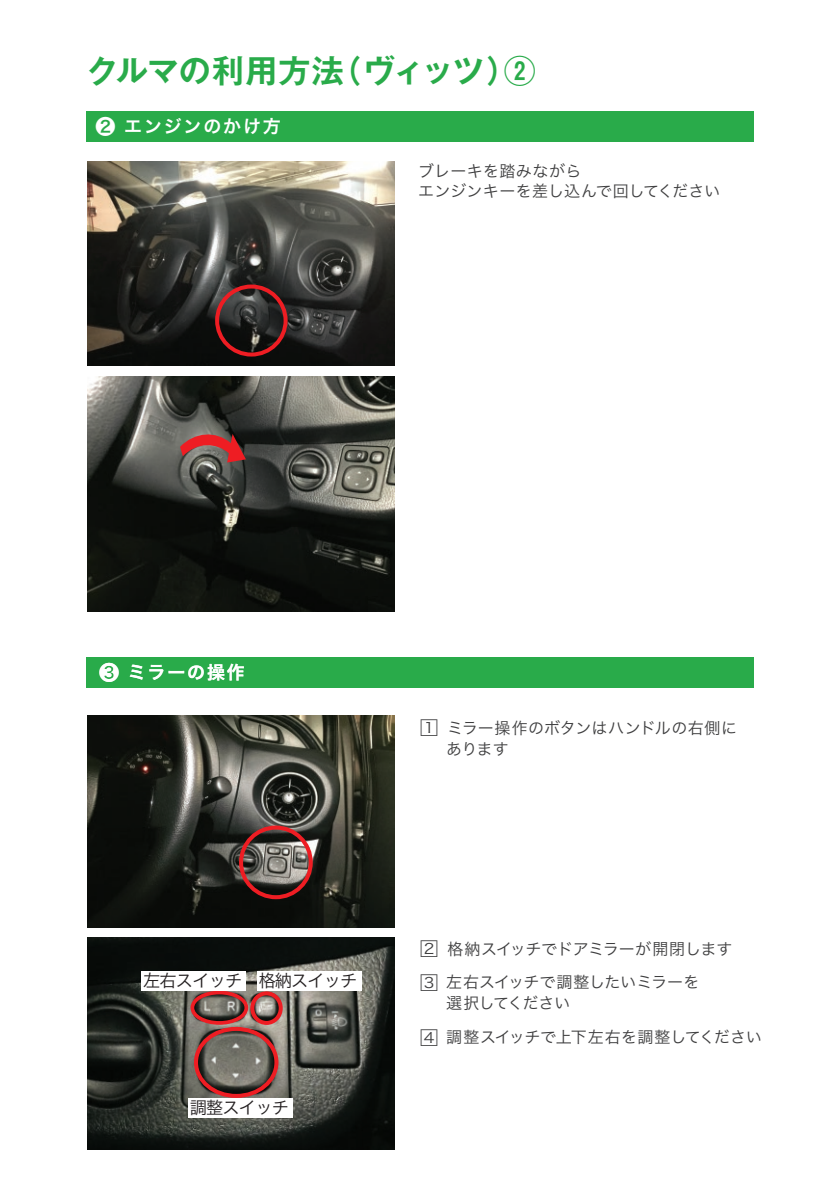
<style>
.page{position:relative;width:840px;height:1191px;background:#fff}
.page>*{position:absolute;margin:0;border:0;box-sizing:border-box;transform-origin:0 0}
.t1{font:700 32px "Gothic MB101 Pro De";letter-spacing:-.015em;color:#29ab4a}
.t2{font:18px "Hira Kaku Pro W6";letter-spacing:.1em;color:#fff}
.t3{font:17.2px "Hira Kaku Pro W3";letter-spacing:-.05em;color:#231f20}
.t4{font:16px/21px "Hiragino Sans W3";color:#3e3e3f}
.s1{font-size:20px}
.s2{font-size:22px}
.s3{font-size:14.4px}
</style>
<div class="page">
<img style="left:87px;top:937px;width:307px;height:212px">
<div style="left:194px;top:1027px;width:84px;height:71px;border:4px solid #ee1d23;border-radius:50%"></div>
<div style="left:190px;top:990px;width:58px;height:34px;border:4px solid #ee1d23;border-radius:50%"></div>
<div style="left:250px;top:991px;width:32px;height:34px;border:4px solid #ee1d23;border-radius:50%"></div>
<div style="left:188px;top:1097px;width:105px;height:20px;background:#fff"></div>
<div style="left:256px;top:970px;width:105px;height:20px;background:#fff"></div>
<div style="left:141px;top:970px;width:105px;height:20px;background:#fff"></div>
<img style="left:87px;top:161px;width:307px;height:205px">
<div style="left:215px;top:284px;width:72px;height:72px;border:4px solid #ee1d23;border-radius:50%"></div>
<img style="left:87px;top:376px;width:307px;height:236px">
<div style="left:87px;top:111px;width:666px;height:31px;background:#29ab4a"></div>
<img style="left:87px;top:715px;width:307px;height:212px">
<div style="left:87px;top:657px;width:666px;height:31px;background:#29ab4a"></div>
<div style="left:239px;top:825px;width:73px;height:74px;border:4px solid #ee1d23;border-radius:50%"></div>
<svg style="left:180px;top:430px;width:66px;height:32px;background:#944746"></svg>
<h1 class="t1" style="left:86px;top:45px;width:451px">クルマの利用方法（ヴィッツ）②</h1>
<p class="t2" style="left:95px;top:110px;width:187px"><span class="s1">❷</span> エンジンのかけ方</p>
<p class="t4" style="left:418px;top:160px;width:303px;line-height:20px">ブレーキを踏みながら<br>エンジンキーを差し込んで回してください</p>
<p class="t2" style="left:99px;top:656px;width:147px"><span class="s1">❸</span> ミラーの操作</p>
<p class="t4" style="left:446px;top:716px;width:292px;text-indent:-28px"><span class="s2">□</span><span class="s3">１</span> ミラー操作のボタンはハンドルの右側にあります</p>
<p class="t3" style="left:143px;top:965px;width:216px">左右スイッチ 格納スイッチ</p>
<p class="t3" style="left:190px;top:1092px;width:100px">調整スイッチ</p>
<p class="t4" style="left:418px;top:937px;width:316px"><span class="s2">□</span><span class="s3">２</span> 格納スイッチでドアミラーが開閉します</p>
<p class="t4" style="left:446px;top:970px;width:255px;text-indent:-28px"><span class="s2">□</span><span class="s3">３</span>左右スイッチで調整したいミラーを選択してください</p>
<p class="t4" style="left:418px;top:1025px;width:345px"><span class="s2">□</span><span class="s3">４</span>調整スイッチで上下左右を調整してください</p>
</div>
